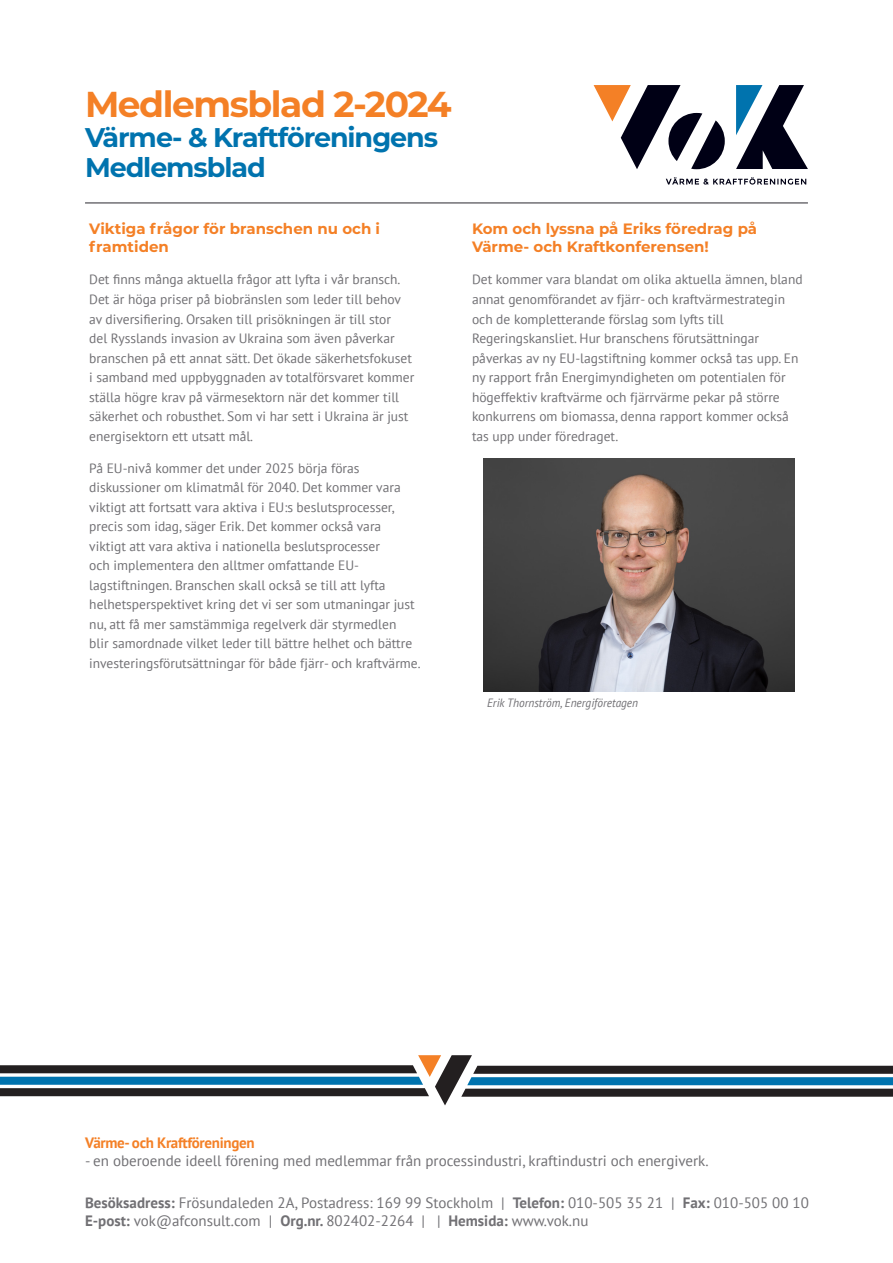
<style>
.page{position:relative;width:893px;height:1263px;background:#fff}
.page>*{position:absolute;margin:0;border:0;box-sizing:border-box;transform-origin:0 0}
.t1{font:700 36px "Montserrat";letter-spacing:-.04em;color:#f48026}
.t2{font:700 27px/30px "Montserrat";letter-spacing:-.04em;color:#0073ae}
.t3{font:15px/18px "PT Sans";color:#717074}
.Brödtext{font:700 15px/18px "Montserrat";color:#f48026}
.t4{font:700 15px "PT Sans";letter-spacing:-.02em;color:#f48026}
.Brödtext-2{font:13.5px/19.5px "PT Sans";color:#717074}
.Brödtext-3{font:italic 12px "PT Sans";color:#717074;scale:.95 1}
.s1{font-weight:700}
</style>
<div class="page">
<svg style="left:0;top:1055px;width:893px;height:50px"></svg>
<svg style="left:736px;top:85px;width:72px;height:84px"></svg>
<svg style="left:594px;top:85px;width:131px;height:84px"></svg>
<svg style="left:666px;top:177px;width:140px;height:8px"></svg>
<hr style="left:85px;top:202px;width:723px;height:2px;background:#717074">
<img style="left:483px;top:459px;width:312px;height:232px">
<h1 class="t1" style="left:85px;top:78px;width:368px">Medlemsblad 2-2024</h1>
<h2 class="t2" style="left:85px;top:121px;width:354px">Värme- &amp; Kraftföreningens<br>Medlemsblad</h2>
<p class="Brödtext" style="left:89px;top:219px;width:292px">Viktiga frågor för branschen nu och i framtiden</p>
<p class="Brödtext-2" style="left:89px;top:270px;width:326px">Det finns många aktuella frågor att lyfta i vår bransch.<br>Det är höga priser på biobränslen som leder till behov av diversifiering. Orsaken till prisökningen är till stor<br>del Rysslands invasion av Ukraina som även påverkar branschen på ett annat sätt. Det ökade säkerhetsfokuset i samband med uppbyggnaden av totalförsvaret kommer ställa högre krav på värmesektorn när det kommer till säkerhet och robusthet. Som vi har sett i Ukraina är just energisektorn ett utsatt mål.</p>
<p class="Brödtext-2" style="left:89px;top:458px;width:333px">På EU-nivå kommer det under 2025 börja föras diskussioner om klimatmål för 2040. Det kommer vara viktigt att fortsatt vara aktiva i EU:s beslutsprocesser, precis som idag, säger Erik. Det kommer också vara viktigt att vara aktiva i nationella beslutsprocesser<br>och implementera den alltmer omfattande EU&shy;lagstiftningen. Branschen skall också se till att lyfta helhetsperspektivet kring det vi ser som utmaningar just nu, att få mer samstämmiga regelverk där styrmedlen<br>blir samordnade vilket leder till bättre helhet och bättre investeringsförutsättningar för både fjärr- och kraftvärme.</p>
<p class="Brödtext" style="left:472px;top:219px;width:287px">Kom och lyssna på Eriks föredrag på<br>Värme- och Kraftkonferensen!</p>
<p class="Brödtext-2" style="left:472px;top:270px;width:332px">Det kommer vara blandat om olika aktuella ämnen, bland annat genomförandet av fjärr- och kraftvärmestrategin och de kompletterande förslag som lyfts till Regeringskansliet. Hur branschens förutsättningar påverkas av ny EU-lagstiftning kommer också tas upp. En ny rapport från Energimyndigheten om potentialen för högeffektiv kraftvärme och fjärrvärme pekar på större konkurrens om biomassa, denna rapport kommer också tas upp under föredraget.</p>
<p class="Brödtext-3" style="left:487px;top:695px;width:160px">Erik Thornström, Energiföretagen</p>
<p class="t4" style="left:85px;top:1132px;width:171px">Värme- och Kraftföreningen</p>
<p class="t3" style="left:85px;top:1151px;width:625px">- en oberoende ideell förening med medlemmar från processindustri, kraftindustri och energiverk.</p>
<p class="t3" style="left:85px;top:1194px;width:725px"><span class="s1">Besöksadress:</span> Frösundaleden 2A, Postadress: 169 99 Stockholm | <span class="s1">Telefon:</span> 010-505 35 21 | <span class="s1">Fax:</span> 010-505 00 10<br><span class="s1">E-post:</span> vok@afconsult.com | <span class="s1">Org.nr.</span> 802402-2264 | | <span class="s1">Hemsida:</span> www.vok.nu</p>
</div>
